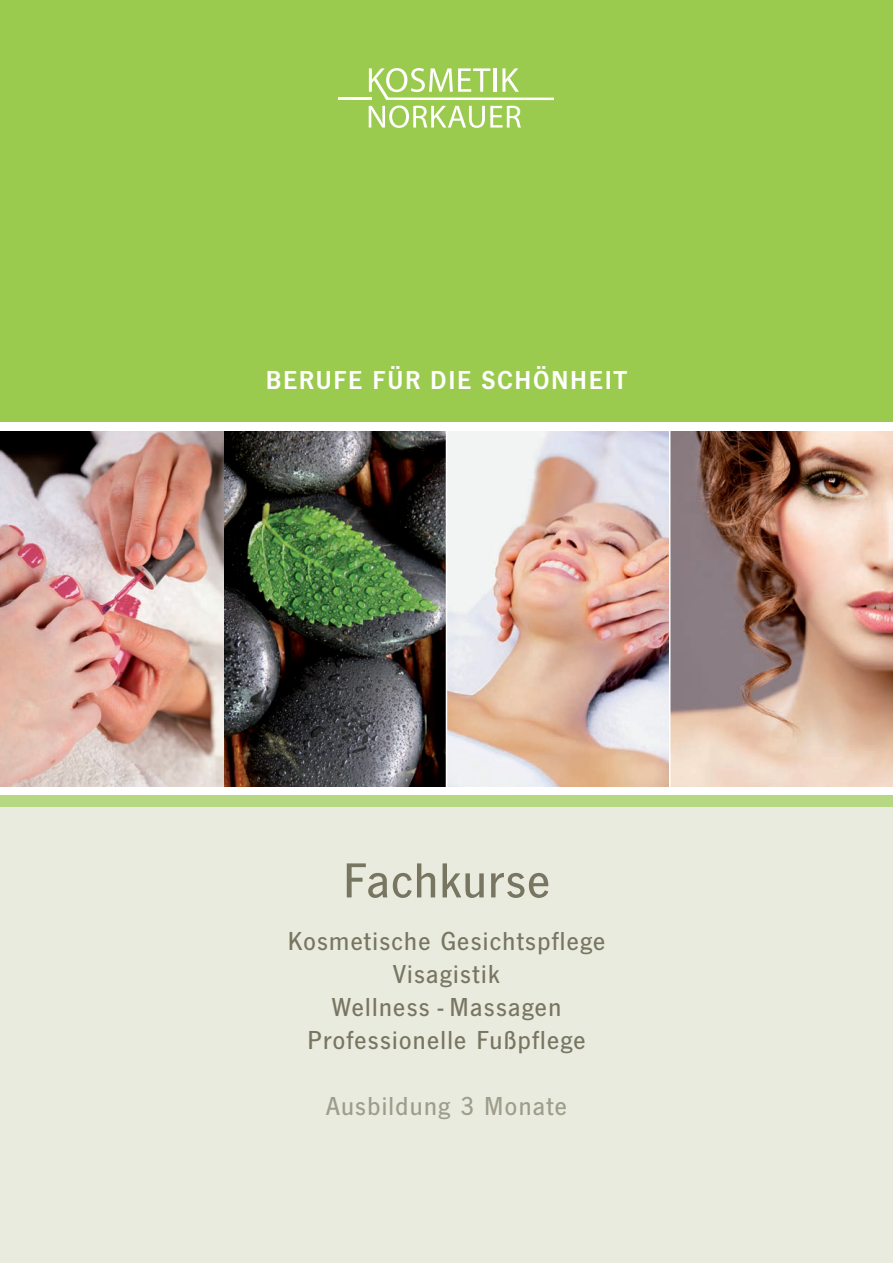
<style>
.page{position:relative;width:893px;height:1263px;background:#fff}
.page>*{position:absolute;margin:0;border:0;box-sizing:border-box;transform-origin:0 0}
.t1{font:500 51px "News Gothic T";letter-spacing:.025em;color:#787661}
.t2{font:500 27px/33px "News Gothic T";letter-spacing:.05em;color:#787661;text-align:center}
.t3{font:600 27px "News Gothic T";letter-spacing:.06em;color:#fff}
.t4{font:500 27px "News Gothic T";letter-spacing:.05em;color:#9e9c8a}
</style>
<div class="page">
<div style="left:0;top:585px;width:893px;height:678px;background:#e9ebdf"></div>
<img style="left:224px;top:431px;width:222px;height:356px">
<div style="left:0;top:0;width:893px;height:422px;background:#9acb4e"></div>
<hr style="left:338px;top:97px;width:34px;height:3px;background:#fff">
<svg style="left:369px;top:68px;width:185px;height:60px"></svg>
<img style="left:447px;top:431px;width:222px;height:356px">
<img style="left:670px;top:431px;width:223px;height:356px">
<hr style="left:222px;top:427px;width:2px;height:361px;background:#fff">
<hr style="left:446px;top:427px;width:1px;height:361px;background:#fff">
<hr style="left:669px;top:427px;width:1px;height:361px;background:#fff">
<img style="left:0;top:431px;width:223px;height:356px">
<div style="left:0;top:787px;width:893px;height:8px;background:#fff"></div>
<div style="left:0;top:795px;width:893px;height:12px;background:#b7d883"></div>
<p class="t3" style="left:266px;top:364px;width:363px">BERUFE FÜR DIE SCHÖNHEIT</p>
<h1 class="t1" style="left:343px;top:851px;width:208px">Fachkurse</h1>
<p class="t2" style="left:288px;top:924px;width:319px">Kosmetische Gesichtspflege<br>Visagistik<br>Wellness - Massagen<br>Professionelle Fußpflege</p>
<p class="t4" style="left:326px;top:1090px;width:242px">Ausbildung 3 Monate</p>
</div>
